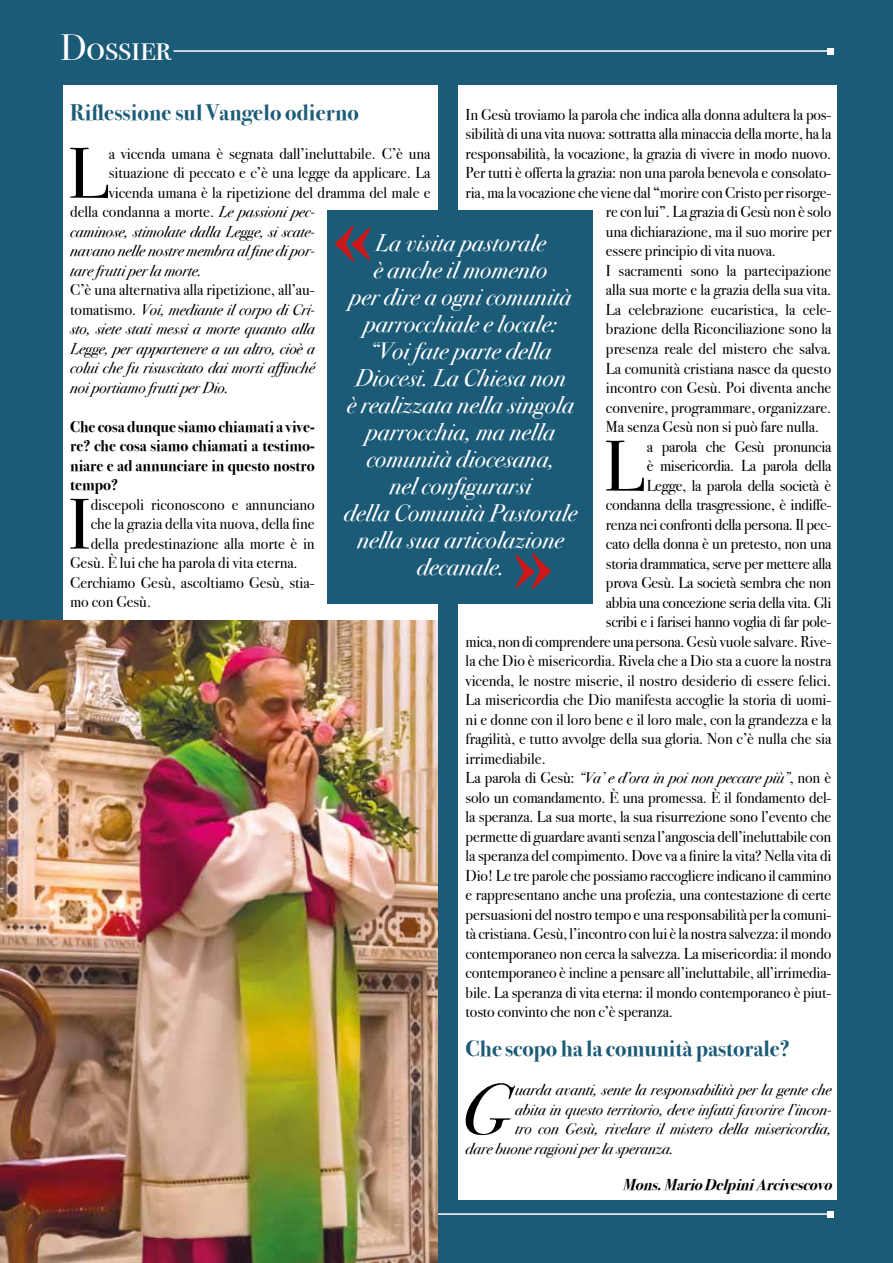
<style>
.page{position:relative;width:893px;height:1263px;background:#1c5b77}
.page>*{position:absolute;margin:0;border:0;box-sizing:border-box;transform-origin:0 0}
.t1{font:700 100.5px "Bodoni Svty Two ITCTT";color:#cd1719}
.t2{font:italic 72.15px "Bodoni Svty Two ITCTT";color:#000}
.t3{font:71.85px "Bodoni Svty Two ITCTT";color:#000}
.t4{font:36.6px "Bodoni Svty Two SCITCTT";color:#fff}
.t5{font:italic 24px/27px "Bodoni Svty Two ITCTT";letter-spacing:.01em;color:#fff;text-align:center}
.t6{font:700 22.5px "Bodoni Svty Two ITCTT";color:#1c5b77}
.t7{font:15.75px "Bodoni Svty Two ITCTT";letter-spacing:-.01em;color:#000}
.t8{font:italic 15.75px/19.5px "Bodoni Svty Two ITCTT";color:#000;text-align:justify}
.t9{font:700 15.75px/19.5px "Bodoni Svty Two ITCTT";color:#000;text-align:justify}
.t10{font:italic 700 15.75px "Bodoni Svty Two ITCTT";color:#000}
.s1{font-style:italic}
.s2{font-style:normal}
</style>
<div class="page">
<hr style="left:173px;top:50px;width:657px;height:2px;background:#fff">
<svg style="left:827px;top:48px;width:6px;height:6px"></svg>
<hr style="left:67px;top:1213px;width:763px;height:2px;background:#fff">
<svg style="left:827px;top:1211px;width:6px;height:6px"></svg>
<div style="left:64px;top:85px;width:374px;height:1111px;background:#fff"></div>
<div style="left:458px;top:85px;width:379px;height:1114px;background:#fff"></div>
<img style="left:0;top:621px;width:438px;height:642px">
<div style="left:327px;top:210px;width:266px;height:394px;background:#1c5b77"></div>
<h3 class="t4" style="left:60px;top:26px;width:113px">Dossier</h3>
<h3 class="t6" style="left:70px;top:93px;width:290px">Riflessione sul Vangelo odierno</h3>
<h3 class="t3" style="left:68px;top:114px;width:42px">L</h3>
<p class="t7" style="left:109px;top:140px;width:323px">a vicenda umana è segnata dall’ineluttabile. C’è una</p>
<p class="t7" style="left:466px;top:102px;width:367px">In Gesù troviamo la parola che indica alla donna adultera la pos-</p>
<p class="t7" style="left:466px;top:121px;width:367px">sibilità di una vita nuova: sottratta alla minaccia della morte, ha la</p>
<p class="t7" style="left:466px;top:141px;width:367px">responsabilità, la vocazione, la grazia di vivere in modo nuovo.</p>
<p class="t7" style="left:466px;top:160px;width:367px">Per tutti è offerta la grazia: non una parola benevola e consolato-</p>
<p class="t7" style="left:466px;top:180px;width:367px">ria, ma la vocazione che viene dal “morire con Cristo per risorge-</p>
<p class="t7" style="left:606px;top:199px;width:227px">re con lui”. La grazia di Gesù non è solo</p>
<p class="t7" style="left:606px;top:219px;width:227px">una dichiarazione, ma il suo morire per</p>
<p class="t7" style="left:606px;top:238px;width:171px">essere principio di vita nuova.</p>
<p class="t7" style="left:606px;top:258px;width:227px">I sacramenti sono la partecipazione</p>
<p class="t7" style="left:606px;top:277px;width:227px">alla sua morte e la grazia della sua vita.</p>
<p class="t7" style="left:606px;top:297px;width:227px">La celebrazione eucaristica, la cele-</p>
<p class="t7" style="left:606px;top:316px;width:227px">brazione della Riconciliazione sono la</p>
<p class="t7" style="left:606px;top:336px;width:227px">presenza reale del mistero che salva.</p>
<p class="t7" style="left:606px;top:355px;width:227px">La comunità cristiana nasce da questo</p>
<p class="t7" style="left:606px;top:375px;width:227px">incontro con Gesù. Poi diventa anche</p>
<p class="t7" style="left:606px;top:394px;width:227px">convenire, programmare, organizzare.</p>
<p class="t7" style="left:606px;top:414px;width:215px">Ma senza Gesù non si può fare nulla.</p>
<h3 class="t3" style="left:604px;top:407px;width:42px">L</h3>
<p class="t7" style="left:647px;top:433px;width:186px">a parola che Gesù pronuncia</p>
<p class="t7" style="left:109px;top:160px;width:323px">situazione di peccato e c’è una legge da applicare. La</p>
<p class="t7" style="left:109px;top:179px;width:323px">vicenda umana è la ripetizione del dramma del male e</p>
<p class="t7" style="left:70px;top:199px;width:246px">della condanna a morte. <span class="s1">Le passioni pec-</span></p>
<p class="t8" style="left:70px;top:221px;width:246px">caminose, stimolate dalla Legge, si scate-</p>
<p class="t8" style="left:70px;top:240px;width:246px">navano nelle nostre membra al fine di por-</p>
<p class="t8" style="left:70px;top:260px;width:133px">tare frutti per la morte.</p>
<p class="t8" style="left:70px;top:279px;width:246px"><span class="s2">C’è una alternativa alla ripetizione, all’au&shy;tomatismo.</span> Voi, mediante il corpo di Cri&shy;sto, siete stati messi a morte quanto alla Legge, per appartenere a un altro, cioè a colui che fu risuscitato dai morti affinché noi portiamo frutti per Dio.</p>
<p class="t9" style="left:70px;top:415px;width:246px">Che cosa dunque siamo chiamati a vive&shy;re? che cosa siamo chiamati a testimo&shy;niare e ad annunciare in questo nostro tempo?</p>
<h3 class="t3" style="left:68px;top:465px;width:24px">I</h3>
<p class="t7" style="left:91px;top:491px;width:225px">discepoli riconoscono e annunciano</p>
<h1 class="t1" style="left:332px;top:150px;width:43px">«</h1>
<p class="t5" style="left:344px;top:228px;width:235px">La visita pastorale<br>è anche il momento<br>per dire a ogni comunità parrocchiale e locale: “Voi fate parte della<br>Diocesi. La Chiesa non<br>è realizzata nella singola parrocchia, ma nella comunità diocesana,<br>nel configurarsi<br>della Comunità Pastorale nella sua articolazione decanale.</p>
<p class="t7" style="left:647px;top:453px;width:186px">è misericordia. La parola della</p>
<p class="t7" style="left:647px;top:472px;width:186px">Legge, la parola della società è</p>
<p class="t7" style="left:606px;top:492px;width:227px">condanna della trasgressione, è indiffe-</p>
<p class="t7" style="left:606px;top:511px;width:227px">renza nei confronti della persona. Il pec-</p>
<p class="t7" style="left:606px;top:531px;width:227px">cato della donna è un pretesto, non una</p>
<p class="t7" style="left:606px;top:550px;width:227px">storia drammatica, serve per mettere alla</p>
<p class="t7" style="left:606px;top:570px;width:227px">prova Gesù. La società sembra che non</p>
<p class="t7" style="left:606px;top:589px;width:227px">abbia una concezione seria della vita. Gli</p>
<p class="t7" style="left:606px;top:609px;width:227px">scribi e i farisei hanno voglia di far pole-</p>
<p class="t7" style="left:466px;top:628px;width:367px">mica, non di comprendere una persona. Gesù vuole salvare. Rive-</p>
<p class="t7" style="left:466px;top:648px;width:367px">la che Dio è misericordia. Rivela che a Dio sta a cuore la nostra</p>
<p class="t7" style="left:466px;top:667px;width:367px">vicenda, le nostre miserie, il nostro desiderio di essere felici.</p>
<p class="t7" style="left:466px;top:687px;width:367px">La misericordia che Dio manifesta accoglie la storia di uomi-</p>
<p class="t7" style="left:466px;top:706px;width:367px">ni e donne con il loro bene e il loro male, con la grandezza e la</p>
<p class="t7" style="left:466px;top:726px;width:367px">fragilità, e tutto avvolge della sua gloria. Non c’è nulla che sia</p>
<p class="t7" style="left:466px;top:745px;width:82px">irrimediabile.</p>
<p class="t8" style="left:466px;top:767px;width:367px"><span class="s2">La parola di Gesù:</span> “Va’ e d’ora in poi non peccare più”<span class="s2">, non è</span></p>
<p class="t7" style="left:466px;top:784px;width:367px">solo un comandamento. È una promessa. È il fondamento del-</p>
<p class="t7" style="left:466px;top:804px;width:367px">la speranza. La sua morte, la sua risurrezione sono l’evento che</p>
<p class="t7" style="left:466px;top:823px;width:367px">permette di guardare avanti senza l’angoscia dell’ineluttabile con</p>
<p class="t7" style="left:466px;top:843px;width:367px">la speranza del compimento. Dove va a finire la vita? Nella vita di</p>
<p class="t7" style="left:466px;top:862px;width:367px">Dio! Le tre parole che possiamo raccogliere indicano il cammino</p>
<p class="t7" style="left:466px;top:882px;width:367px">e rappresentano anche una profezia, una contestazione di certe</p>
<p class="t7" style="left:466px;top:901px;width:367px">persuasioni del nostro tempo e una responsabilità per la comuni-</p>
<p class="t7" style="left:466px;top:921px;width:367px">tà cristiana. Gesù, l’incontro con lui è la nostra salvezza: il mondo</p>
<p class="t7" style="left:466px;top:940px;width:367px">contemporaneo non cerca la salvezza. La misericordia: il mondo</p>
<p class="t7" style="left:466px;top:960px;width:367px">contemporaneo è incline a pensare all’ineluttabile, all’irrimedia-</p>
<p class="t7" style="left:466px;top:979px;width:367px">bile. La speranza di vita eterna: il mondo contemporaneo è piut-</p>
<p class="t7" style="left:466px;top:999px;width:209px">tosto convinto che non c’è speranza.</p>
<h3 class="t6" style="left:466px;top:1030px;width:326px">Che scopo ha la comunità pastorale?</h3>
<h2 class="t2" style="left:461px;top:1047px;width:50px">G</h2>
<p class="t8" style="left:515px;top:1079px;width:318px">uarda avanti, sente la responsabilità per la gente che</p>
<p class="t7" style="left:91px;top:511px;width:225px">che la grazia della vita nuova, della fine</p>
<p class="t7" style="left:91px;top:530px;width:225px">della predestinazione alla morte è in</p>
<p class="t7" style="left:70px;top:550px;width:229px">Gesù. È lui che ha parola di vita eterna.</p>
<p class="t7" style="left:70px;top:569px;width:246px">Cerchiamo Gesù, ascoltiamo Gesù, stia-</p>
<p class="t7" style="left:70px;top:589px;width:82px">mo con Gesù.</p>
<p class="t8" style="left:515px;top:1098px;width:318px">abita in questo territorio, deve infatti favorire l’incon-</p>
<p class="t8" style="left:515px;top:1118px;width:318px">tro con Gesù, rivelare il mistero della misericordia,</p>
<p class="t8" style="left:466px;top:1137px;width:209px">dare buone ragioni per la speranza.</p>
<p class="t10" style="left:622px;top:1171px;width:217px">Mons.MarioDelpiniArcivescovo</p>
</div>
